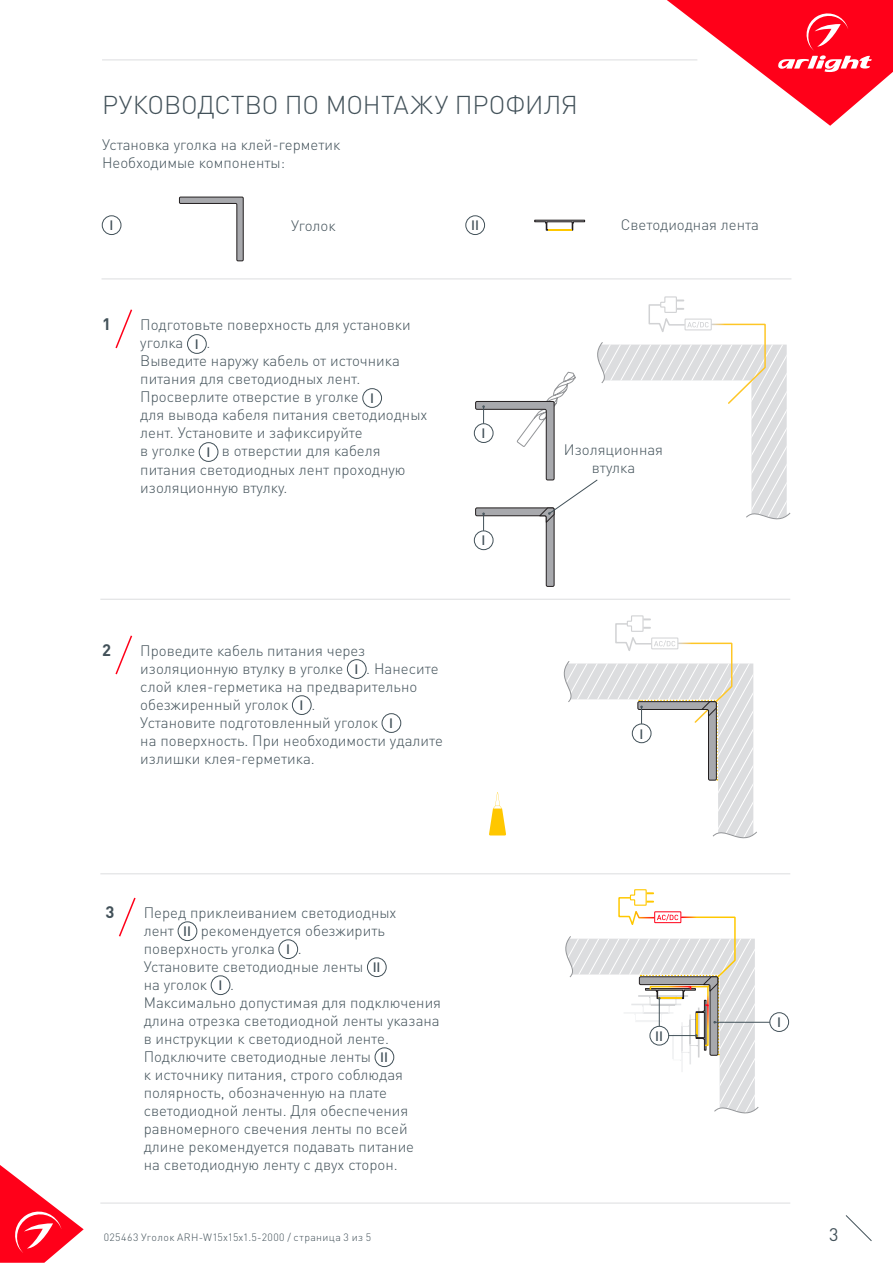
<style>
.page{position:relative;width:893px;height:1263px;background:#fff}
.page>*{position:absolute;margin:0;border:0;box-sizing:border-box;transform-origin:0 0}
.t1{font:300 25.5px "DIN Pro";letter-spacing:-.005em;color:#425159}
.t2{font:18px "DIN Pro";color:#425159}
.t3{font:700 16.5px "DIN Pro";color:#425159}
.t4{font:300 15px/18px "DIN Pro";color:#425159}
.t5{font:500 13.5px "DIN Pro";color:#425159}
.t6{font:300 10.5px "DIN Pro";letter-spacing:.035em;color:#425159}
</style>
<div class="page">
<svg style="left:0;top:1165px;width:84px;height:98px"></svg>
<svg style="left:845px;top:1215px;width:27px;height:26px"></svg>
<svg style="left:667px;top:0;width:226px;height:126px"></svg>
<hr style="left:102px;top:60px;width:595px;height:1px;background:#dcdddf">
<hr style="left:102px;top:279px;width:689px;height:1px;background:#dcdddf">
<hr style="left:100px;top:599px;width:690px;height:1px;background:#dcdddf">
<hr style="left:100px;top:873px;width:690px;height:1px;background:#dcdddf">
<hr style="left:100px;top:1203px;width:690px;height:1px;background:#dcdddf">
<div style="left:102px;top:216px;width:19px;height:19px;border:1px solid #425159;border-radius:50%"></div>
<div style="left:466px;top:216px;width:19px;height:19px;border:1px solid #425159;border-radius:50%"></div>
<div style="left:187px;top:334px;width:19px;height:20px;border:1px solid #425159;border-radius:50%"></div>
<div style="left:363px;top:388px;width:19px;height:20px;border:1px solid #425159;border-radius:50%"></div>
<div style="left:199px;top:442px;width:19px;height:20px;border:1px solid #425159;border-radius:50%"></div>
<svg style="left:115px;top:309px;width:18px;height:40px"></svg>
<svg style="left:489px;top:792px;width:17px;height:43px"></svg>
<div style="left:347px;top:659px;width:19px;height:20px;border:1px solid #425159;border-radius:50%"></div>
<div style="left:292px;top:695px;width:19px;height:20px;border:1px solid #425159;border-radius:50%"></div>
<div style="left:382px;top:713px;width:19px;height:20px;border:1px solid #425159;border-radius:50%"></div>
<svg style="left:115px;top:635px;width:18px;height:40px"></svg>
<div style="left:178px;top:922px;width:19px;height:19px;border:1px solid #425159;border-radius:50%"></div>
<div style="left:279px;top:940px;width:19px;height:19px;border:1px solid #425159;border-radius:50%"></div>
<div style="left:367px;top:958px;width:19px;height:19px;border:1px solid #425159;border-radius:50%"></div>
<div style="left:211px;top:976px;width:19px;height:19px;border:1px solid #425159;border-radius:50%"></div>
<div style="left:375px;top:1048px;width:19px;height:19px;border:1px solid #425159;border-radius:50%"></div>
<svg style="left:119px;top:897px;width:17px;height:40px"></svg>
<svg style="left:179px;top:197px;width:65px;height:64px"></svg>
<svg style="left:534px;top:220px;width:51px;height:11px"></svg>
<div style="left:474px;top:423px;width:19px;height:20px;border:1px solid #425159;border-radius:50%"></div>
<div style="left:474px;top:531px;width:19px;height:19px;border:1px solid #425159;border-radius:50%"></div>
<svg style="left:475px;top:296px;width:316px;height:291px"></svg>
<svg style="left:563px;top:615px;width:194px;height:224px"></svg>
<div style="left:770px;top:1012px;width:19px;height:20px;border:1px solid #425159;border-radius:50%"></div>
<hr style="left:715px;top:1022px;width:55px;height:1px;background:#425159">
<svg style="left:565px;top:889px;width:194px;height:225px"></svg>
<div style="left:650px;top:1026px;width:19px;height:19px;border:1px solid #425159;border-radius:50%"></div>
<p class="t1" style="left:102px;top:87px;width:477px">РУКОВОДСТВО ПО МОНТАЖУ ПРОФИЛЯ</p>
<p class="t4" style="left:102px;top:134px;width:240px">Установка уголка на клей-герметик</p>
<p class="t4" style="left:102px;top:152px;width:185px">Необходимые компоненты:</p>
<p class="t4" style="left:291px;top:216px;width:46px">Уголок</p>
<p class="t4" style="left:621px;top:215px;width:140px">Cветодиодная лента</p>
<p class="t5" style="left:109px;top:216px;width:5px">I</p>
<p class="t5" style="left:471px;top:216px;width:9px">II</p>
<p class="t3" style="left:102px;top:313px;width:10px">1</p>
<p class="t4" style="left:140px;top:315px;width:272px">Подготовьте поверхность для установки уголка</p>
<p class="t5" style="left:195px;top:335px;width:5px">I</p>
<p class="t4" style="left:140px;top:333px;width:261px;text-indent:66px">.<br>Выведите наружу кабель от источника питания для светодиодных лент.<br>Просверлите отверстие в уголке</p>
<p class="t5" style="left:370px;top:389px;width:5px">I</p>
<p class="t4" style="left:140px;top:405px;width:289px">для вывода кабеля питания светодиодных лент. Установите и зафиксируйте<br>в уголке</p>
<p class="t4" style="left:140px;top:441px;width:267px;text-indent:82px">в отверстии для кабеля питания светодиодных лент проходную изоляционную втулку.</p>
<p class="t5" style="left:206px;top:443px;width:5px">I</p>
<p class="t3" style="left:102px;top:638px;width:10px">2</p>
<p class="t4" style="left:140px;top:640px;width:226px">Проведите кабель питания через изоляционную втулку в уголке</p>
<p class="t4" style="left:140px;top:658px;width:300px;text-indent:226px">. Нанесите слой клея-герметика на предварительно обезжиренный уголок</p>
<p class="t5" style="left:355px;top:660px;width:5px">I</p>
<p class="t5" style="left:300px;top:696px;width:5px">I</p>
<p class="t4" style="left:140px;top:694px;width:239px;text-indent:171px">.<br>Установите подготовленный уголок</p>
<p class="t5" style="left:389px;top:714px;width:5px">I</p>
<p class="t4" style="left:140px;top:730px;width:304px">на поверхность. При необходимости удалите излишки клея-герметика.</p>
<p class="t5" style="left:481px;top:424px;width:5px">I</p>
<p class="t5" style="left:481px;top:531px;width:5px">I</p>
<p class="t3" style="left:105px;top:900px;width:10px">3</p>
<p class="t4" style="left:144px;top:903px;width:254px">Перед приклеиванием светодиодных лент</p>
<p class="t4" style="left:144px;top:921px;width:243px;text-indent:57px">рекомендуется обезжирить поверхность уголка</p>
<p class="t5" style="left:183px;top:922px;width:9px">II</p>
<p class="t5" style="left:286px;top:940px;width:5px">I</p>
<p class="t4" style="left:144px;top:939px;width:221px;text-indent:154px">.<br>Установите светодиодные ленты</p>
<p class="t5" style="left:373px;top:958px;width:9px">II</p>
<p class="t4" style="left:144px;top:975px;width:65px">на уголок</p>
<p class="t5" style="left:218px;top:976px;width:5px">I</p>
<p class="t4" style="left:144px;top:975px;width:299px;text-indent:86px">.<br>Максимально допустимая для подключения длина отрезка светодиодной ленты указана в инструкции к светодиодной ленте.<br>Подключите светодиодные ленты</p>
<p class="t5" style="left:380px;top:1048px;width:9px">II</p>
<p class="t4" style="left:144px;top:1065px;width:272px">к источнику питания, строго соблюдая полярность, обозначенную на плате светодиодной ленты. Для обеспечения равномерного свечения ленты по всей длине рекомендуется подавать питание на светодиодную ленту с двух сторон.</p>
<p class="t4" style="left:564px;top:440px;width:101px">Изоляционная</p>
<p class="t4" style="left:592px;top:458px;width:45px">втулка</p>
<p class="t5" style="left:639px;top:724px;width:5px">I</p>
<p class="t5" style="left:655px;top:1027px;width:9px">II</p>
<p class="t5" style="left:777px;top:1013px;width:5px">I</p>
<p class="t6" style="left:104px;top:1230px;width:269px">025463 Уголок ARH-W15x15x1.5-2000 / страница 3 из 5</p>
<p class="t2" style="left:829px;top:1222px;width:11px">3</p>
</div>
